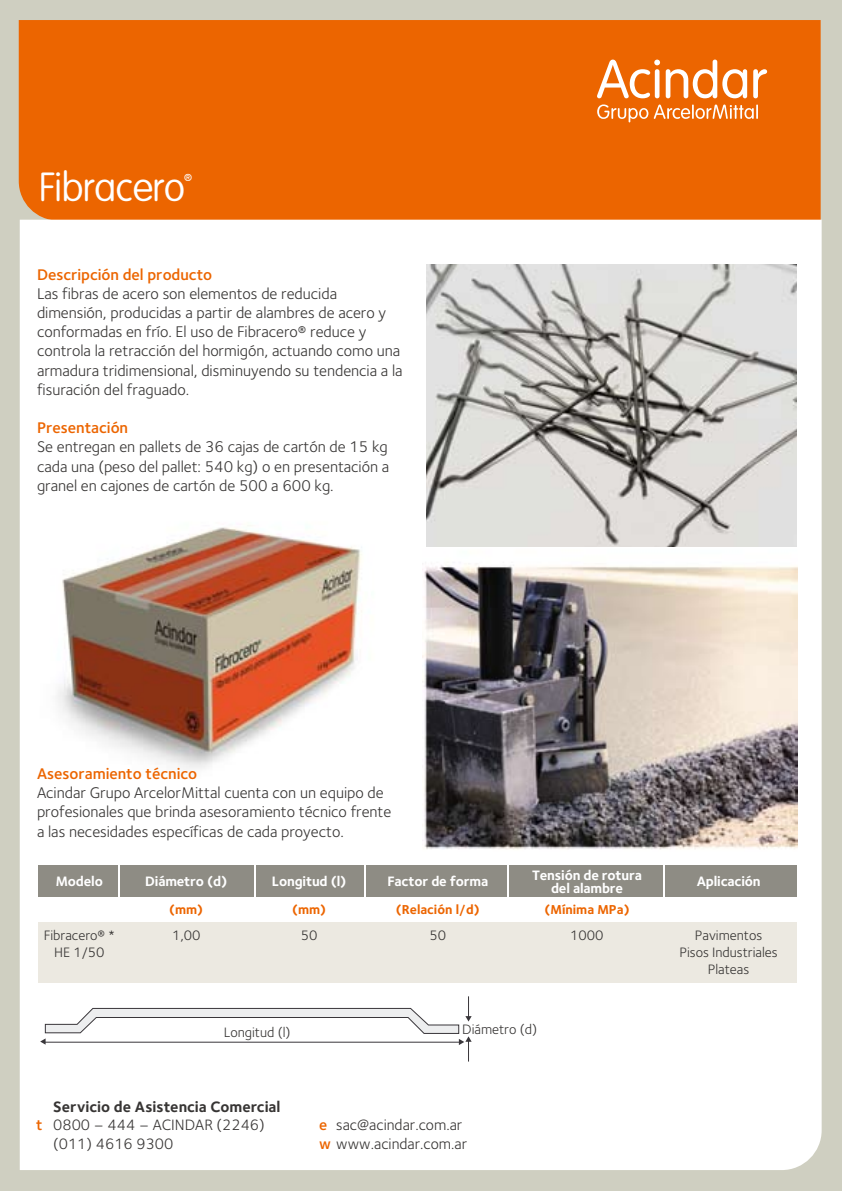
<style>
.page{position:relative;width:842px;height:1191px;background:#cfcfc1}
.page>*{position:absolute;margin:0;border:0;box-sizing:border-box;transform-origin:0 0}
.t1{font:100 40px "VAG Rounded Std";letter-spacing:-.025em;color:#fff}
.t2{font:16px/19.2px "Foundry Sterling";letter-spacing:-.005em;color:#373534}
.t3{font:600 16px "Foundry Sterling";letter-spacing:-.005em;color:#ec6500}
.t4{font:15.6px/18.6px "Foundry Sterling";color:#373534}
.t5{font:700 15.6px "Foundry Sterling";color:#373534}
.t6{font:600 15.6px "Foundry Sterling";color:#ec6500}
.t7{font:14.2px/17px "Foundry Sterling";letter-spacing:-.005em;color:#373534;text-align:center}
.t8{font:700 14.2px/13px "Foundry Sterling";letter-spacing:-.01em;color:#fff;text-align:center}
.t9{font:700 13.4px "Foundry Sterling";color:#ec6500}
.t10{font:300 10px "VAG Rounded Std";color:#fff}
.s1{font-weight:600;color:#ec6500}
</style>
<div class="page">
<div style="left:19px;top:20px;width:802px;height:200px;background:#ec6500"></div>
<svg style="left:753px;top:69px;width:14px;height:29px"></svg>
<svg style="left:597px;top:104px;width:51px;height:18px"></svg>
<svg style="left:654px;top:104px;width:104px;height:15px;background:#f19550"></svg>
<svg style="left:597px;top:60px;width:63px;height:38px;background:#f29753"></svg>
<svg style="left:666px;top:60px;width:81px;height:38px;background:#f29957"></svg>
<div style="left:20px;top:220px;width:802px;height:950px;background:#fff"></div>
<img style="left:423px;top:527px;width:374px;height:375px">
<img style="left:426px;top:265px;width:370px;height:281px">
<svg style="left:40px;top:996px;width:432px;height:65px;background:#f3f2f3"></svg>
<img style="left:28px;top:500px;width:365px;height:278px">
<div style="left:38px;top:865px;width:758px;height:32px;background:#8e8c84"></div>
<div style="left:38px;top:922px;width:759px;height:60px;background:#ece9e1"></div>
<hr style="left:119px;top:861px;width:1px;height:39px;background:#fff">
<hr style="left:254px;top:861px;width:2px;height:39px;background:#fff">
<hr style="left:364px;top:861px;width:2px;height:39px;background:#fff">
<hr style="left:508px;top:861px;width:1px;height:39px;background:#fff">
<hr style="left:663px;top:861px;width:2px;height:39px;background:#fff">
<h1 class="t1" style="left:39px;top:164px;width:148px">Fibracero</h1>
<p class="t10" style="left:184px;top:172px;width:9px">®</p>
<p class="t3" style="left:37px;top:265px;width:177px">Descripción del producto</p>
<p class="t2" style="left:37px;top:284px;width:367px">Las fibras de acero son elementos de reducida dimensión, producidas a partir de alambres de acero y conformadas en frío. El uso de Fibracero® reduce y controla la retracción del hormigón, actuando como una armadura tridimensional, disminuyendo su tendencia a la fisuración del fraguado.</p>
<p class="t3" style="left:37px;top:418px;width:93px">Presentación</p>
<p class="t2" style="left:37px;top:437px;width:354px;text-align:justify">Se entregan en pallets de 36 cajas de cartón de 15 kg cada una (peso del pallet: 540 kg) o en presentación a granel en cajones de cartón de 500 a 600 kg.</p>
<p class="t3" style="left:37px;top:764px;width:162px">Asesoramiento técnico</p>
<p class="t2" style="left:37px;top:783px;width:356px">Acindar Grupo ArcelorMittal cuenta con un equipo de profesionales que brinda asesoramiento técnico frente a las necesidades específicas de cada proyecto.</p>
<p class="t8" style="left:56px;top:875px;width:49px">Modelo</p>
<p class="t8" style="left:145px;top:875px;width:84px">Diámetro (d)</p>
<p class="t8" style="left:272px;top:875px;width:76px">Longitud (l)</p>
<p class="t8" style="left:387px;top:875px;width:102px">Factor de forma</p>
<p class="t8" style="left:697px;top:875px;width:65px">Aplicación</p>
<p class="t8" style="left:532px;top:869px;width:111px">Tensión de rotura del alambre</p>
<p class="t9" style="left:169px;top:901px;width:35px">(mm)</p>
<p class="t9" style="left:292px;top:901px;width:35px">(mm)</p>
<p class="t9" style="left:396px;top:901px;width:85px">(Relación l/d)</p>
<p class="t9" style="left:545px;top:901px;width:87px">(Mínima MPa)</p>
<p class="t7" style="left:44px;top:926px;width:72px">Fibracero® *<br>HE 1/50</p>
<p class="t7" style="left:172px;top:926px;width:30px">1,00</p>
<p class="t7" style="left:301px;top:926px;width:18px">50</p>
<p class="t7" style="left:429px;top:926px;width:18px">50</p>
<p class="t7" style="left:570px;top:926px;width:35px">1000</p>
<p class="t7" style="left:679px;top:926px;width:100px">Pavimentos<br>Pisos Industriales<br>Plateas</p>
<p class="t7" style="left:224px;top:1023px;width:68px">Longitud (l)</p>
<p class="t7" style="left:462px;top:1020px;width:76px">Diámetro (d)</p>
<p class="t5" style="left:53px;top:1097px;width:229px">Servicio de Asistencia Comercial</p>
<p class="t4" style="left:53px;top:1115px;width:213px">0800 – 444 – ACINDAR (2246) (011) 4616 9300</p>
<p class="t6" style="left:36px;top:1115px;width:8px">t</p>
<p class="t4" style="left:319px;top:1115px;width:149px;text-indent:17px">sac@acindar.com.ar <span class="s1">w</span> www.acindar.com.ar</p>
<p class="t6" style="left:319px;top:1115px;width:10px">e</p>
</div>
